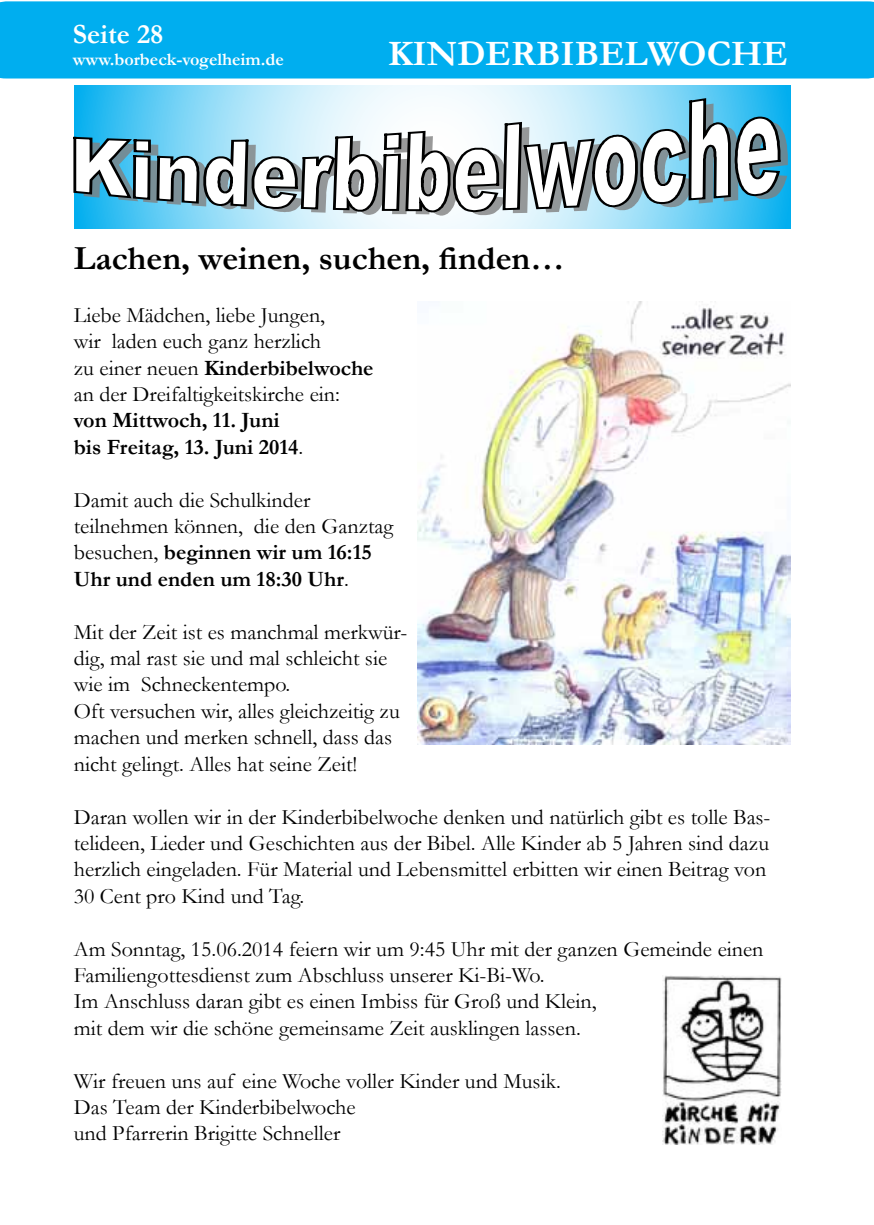
<style>
.page{position:relative;width:874px;height:1225px;background:#fff}
.page>*{position:absolute;margin:0;border:0;box-sizing:border-box;transform-origin:0 0}
.t1{font:700 36px "Garamond";color:#fff}
.t2{font:700 34px "Garamond";color:#000}
.t3{font:700 28px "Garamond";color:#fff}
.t4{font:22px/26.4px "Garamond";color:#000}
.t5{font:700 22px/26.4px "Garamond";color:#000}
.t6{font:700 18px "Garamond";color:#fff}
.s1{font-weight:700}
.s2{font-weight:400}
</style>
<div class="page">
<div style="left:0;top:1px;width:873px;height:77px;background:#00aeef"></div>
<svg style="left:74px;top:85px;width:715px;height:143px;background:#9ddff8"></svg>
<svg style="left:74px;top:97px;width:713px;height:119px"></svg>
<img style="left:417px;top:302px;width:372px;height:442px">
<img style="left:662px;top:975px;width:118px;height:169px">
<p class="t3" style="left:73px;top:15px;width:92px">Seite 28</p>
<p class="t6" style="left:73px;top:47px;width:212px">www.borbeck-vogelheim.de</p>
<h1 class="t1" style="left:388px;top:29px;width:401px">KINDERBIBELWOCHE</h1>
<h2 class="t2" style="left:74px;top:235px;width:492px">Lachen, weinen, suchen, finden…</h2>
<p class="t4" style="left:74px;top:301px;width:301px">Liebe Mädchen, liebe Jungen,<br>wir laden euch ganz herzlich<br>zu einer neuen <span class="s1">Kinderbibelwoche </span>an der Dreifaltigkeitskirche ein:</p>
<p class="t5" style="left:74px;top:407px;width:231px">von Mittwoch, 11. Juni bis Freitag, 13. Juni 2014<span class="s2">.</span></p>
<p class="t4" style="left:74px;top:486px;width:321px">Damit auch die Schulkinder teilnehmen können, die den Ganztag besuchen, <span class="s1">beginnen wir um 16:15<br>Uhr und enden um 18:30 Uhr</span>.</p>
<p class="t4" style="left:74px;top:618px;width:335px">Mit der Zeit ist es manchmal merkwür&shy;dig, mal rast sie und mal schleicht sie wie im Schneckentempo.<br>Oft versuchen wir, alles gleichzeitig zu machen und merken schnell, dass das nicht gelingt. Alles hat seine Zeit!</p>
<p class="t4" style="left:74px;top:803px;width:697px">Daran wollen wir in der Kinderbibelwoche denken und natürlich gibt es tolle Bas&shy;telideen, Lieder und Geschichten aus der Bibel. Alle Kinder ab 5 Jahren sind dazu herzlich eingeladen. Für Material und Lebensmittel erbitten wir einen Beitrag von 30 Cent pro Kind und Tag.</p>
<p class="t4" style="left:74px;top:935px;width:691px">Am Sonntag, 15.06.2014 feiern wir um 9:45 Uhr mit der ganzen Gemeinde einen Familiengottesdienst zum Abschluss unserer Ki-Bi-Wo.<br>Im Anschluss daran gibt es einen Imbiss für Groß und Klein,<br>mit dem wir die schöne gemeinsame Zeit ausklingen lassen.</p>
<p class="t4" style="left:74px;top:1067px;width:488px">Wir freuen uns auf eine Woche voller Kinder und Musik.<br>Das Team der Kinderbibelwoche<br>und Pfarrerin Brigitte Schneller</p>
</div>
